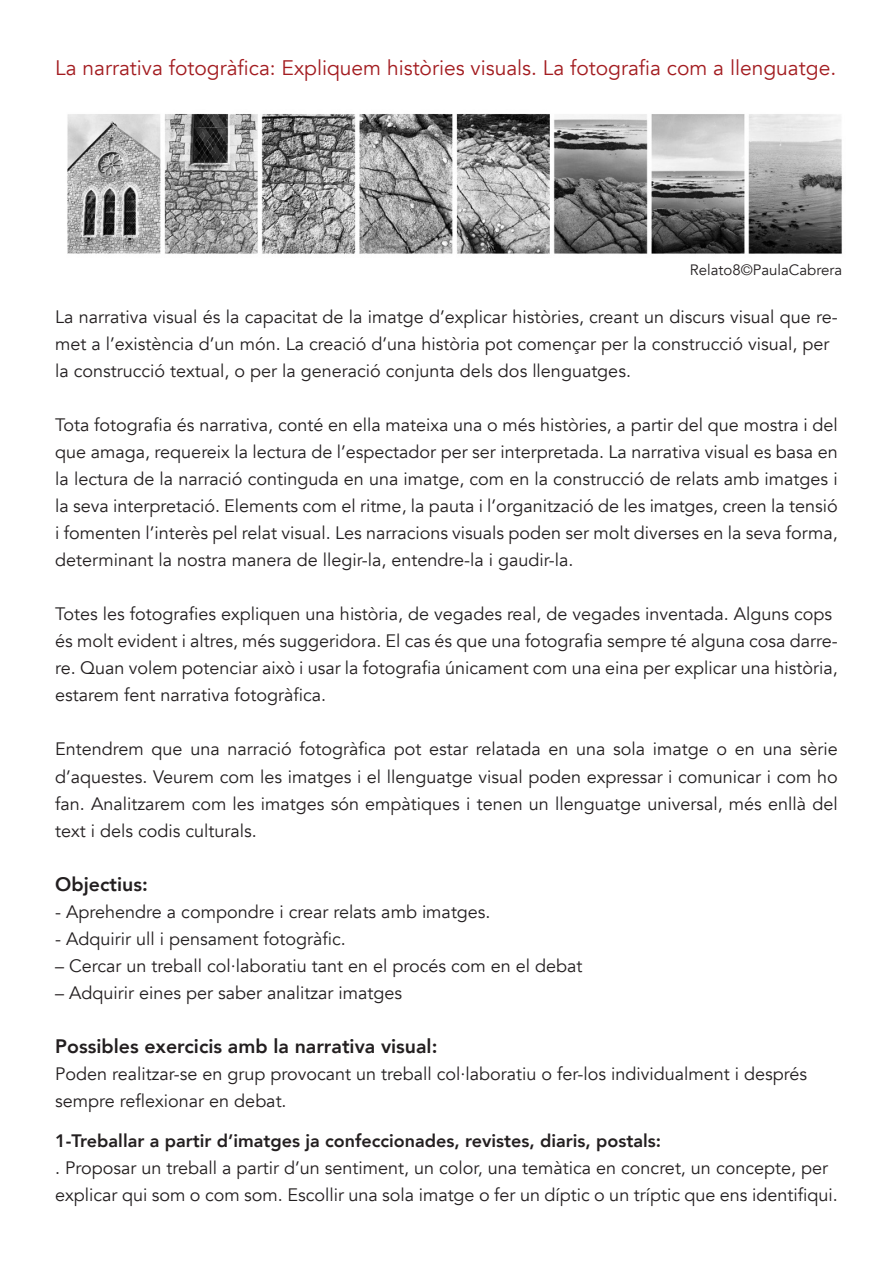
<style>
.page{position:relative;width:893px;height:1263px;background:#fff}
.page>*{position:absolute;margin:0;border:0;box-sizing:border-box;transform-origin:0 0}
.t1{font:21px "Avenir";color:#a31c20}
.t2{font:800 19.5px "Avenir";color:#231f20}
.t3{font:18px/27px "Avenir";color:#231f20}
.t4{font:800 18px "Avenir";color:#231f20}
.t5{font:15px "Avenir";color:#231f20}
</style>
<div class="page">
<img style="left:67px;top:114px;width:775px;height:140px">
<p class="t1" style="left:55px;top:55px;width:782px">La narrativa fotogràfica: Expliquem històries visuals. La fotografia com a llenguatge.</p>
<p class="t5" style="left:690px;top:261px;width:154px">Relato8©PaulaCabrera</p>
<p class="t3" style="left:55px;top:304px;width:784px">La narrativa visual és la capacitat de la imatge d’explicar històries, creant un discurs visual que re&shy;met a l’existència d’un món. La creació d’una història pot començar per la construcció visual, per</p>
<p class="t3" style="left:55px;top:358px;width:577px">la construcció textual, o per la generació conjunta dels dos llenguatges.</p>
<p class="t3" style="left:55px;top:412px;width:784px;text-align:justify">Tota fotografia és narrativa, conté en ella mateixa una o més històries, a partir del que mostra i del que amaga, requereix la lectura de l’espectador per ser interpretada. La narrativa visual es basa en la lectura de la narració continguda en una imatge, com en la construcció de relats amb imatges i la seva interpretació. Elements com el ritme, la pauta i l’organització de les imatges, creen la tensió i fomenten l’interès pel relat visual. Les narracions visuals poden ser molt diverses en la seva forma, determinant la nostra manera de llegir-la, entendre-la i gaudir-la.</p>
<p class="t3" style="left:55px;top:601px;width:778px">Totes les fotografies expliquen una història, de vegades real, de vegades inventada. Alguns cops</p>
<p class="t3" style="left:55px;top:628px;width:784px">és molt evident i altres, més suggeridora. El cas és que una fotografia sempre té alguna cosa darre&shy;re. Quan volem potenciar això i usar la fotografia únicament com una eina per explicar una història,</p>
<p class="t3" style="left:55px;top:682px;width:272px">estarem fent narrativa fotogràfica.</p>
<p class="t3" style="left:55px;top:736px;width:784px;text-align:justify">Entendrem que una narració fotogràfica pot estar relatada en una sola imatge o en una sèrie d’aquestes. Veurem com les imatges i el llenguatge visual poden expressar i comunicar i com ho fan. Analitzarem com les imatges són empàtiques i tenen un llenguatge universal, més enllà del text i dels codis culturals.</p>
<p class="t2" style="left:55px;top:868px;width:94px">Objectius:</p>
<p class="t3" style="left:55px;top:898px;width:437px">- Aprehendre a compondre i crear relats amb imatges.</p>
<p class="t3" style="left:55px;top:925px;width:292px">- Adquirir ull i pensament fotogràfic.</p>
<p class="t3" style="left:55px;top:952px;width:529px">– Cercar un treball col·laboratiu tant en el procés com en el debat</p>
<p class="t3" style="left:55px;top:979px;width:348px">– Adquirir eines per saber analitzar imatges</p>
<p class="t2" style="left:55px;top:1030px;width:384px">Possibles exercicis amb la narrativa visual:</p>
<p class="t3" style="left:55px;top:1060px;width:753px">Poden realitzar-se en grup provocant un treball col·laboratiu o fer-los individualment i després</p>
<p class="t3" style="left:55px;top:1087px;width:233px">sempre reflexionar en debat.</p>
<p class="t4" style="left:55px;top:1127px;width:607px">1-Treballar a partir d’imatges ja confeccionades, revistes, diaris, postals:</p>
<p class="t3" style="left:55px;top:1155px;width:774px">. Proposar un treball a partir d’un sentiment, un color, una temàtica en concret, un concepte, per</p>
<p class="t3" style="left:55px;top:1182px;width:784px">explicar qui som o com som. Escollir una sola imatge o fer un díptic o un tríptic que ens identifiqui.</p>
</div>
